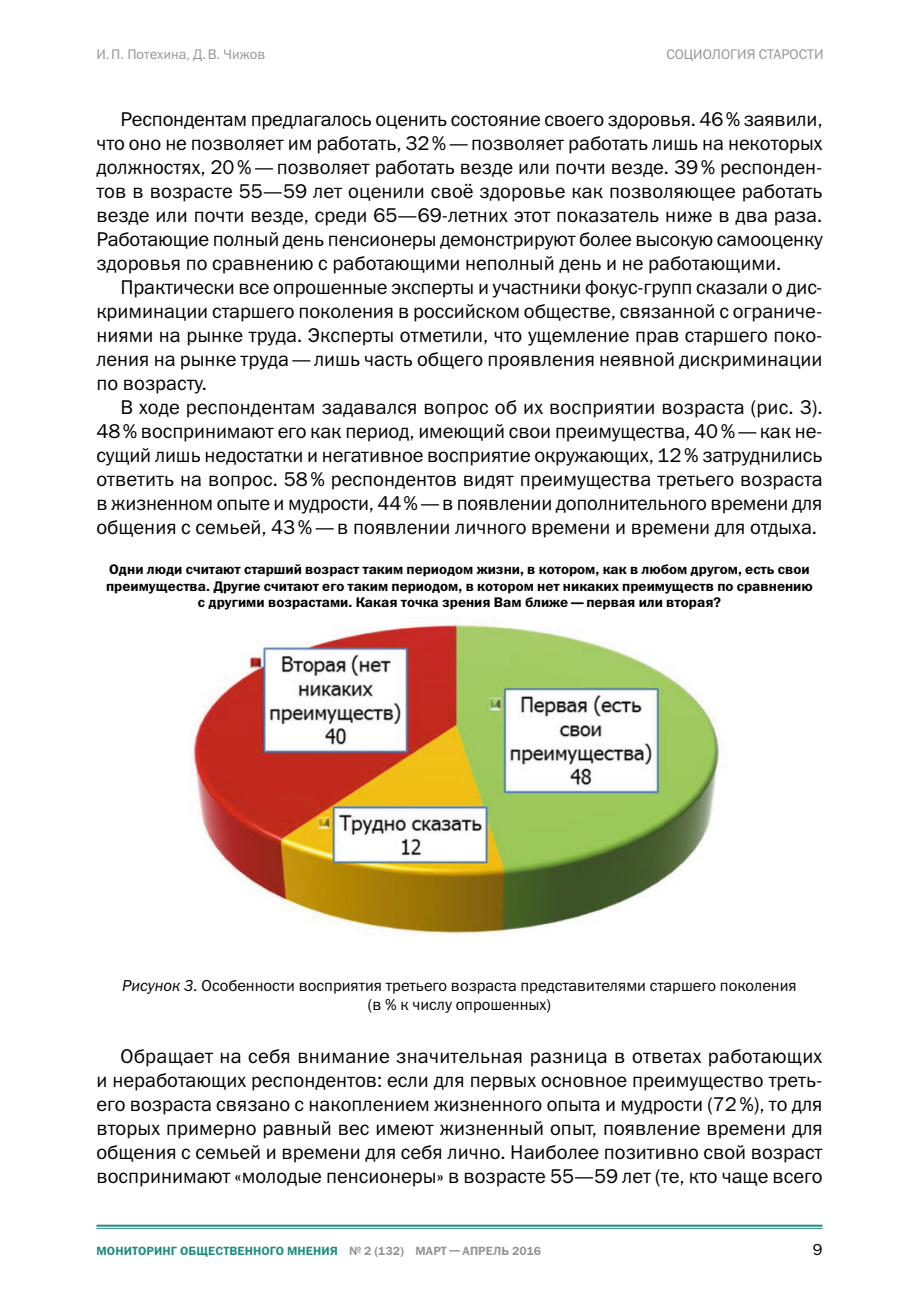
<style>
.page{position:relative;width:919px;height:1299px;background:#fff}
.page>*{position:absolute;margin:0;border:0;box-sizing:border-box;transform-origin:0 0}
.GENERAL_TEXT{font:20px/24px "Franklin Gothic ITC";color:#000;text-align:justify}
.Picture_number_and_t{font:16px/19.2px "Franklin Gothic ITC";color:#000;text-align:center}
.Table_footnote{font:600 14px/16.8px "Franklin Gothic ITC";color:#000;text-align:center}
.t1{font:14px "Franklin Gothic ITC";color:#959595}
.t2{font:600 12px "Franklin Gothic ITC";letter-spacing:.01em;color:#208b7f}
.s1{font-style:italic}
.s2{color:#959595}
</style>
<div class="page">
<hr style="left:96px;top:1224px;width:726px;height:2px;background:#208b7f">
<hr style="left:96px;top:1227px;width:726px;height:1px;background:#208b7f">
<img style="left:191px;top:622px;width:529px;height:312px">
<p class="t1" style="left:96px;top:46px;width:170px">И.П. Потехина, Д.В. Чижов</p>
<p class="t1" style="left:666px;top:46px;width:159px">СОЦИОЛОГИЯ СТАРОСТИ</p>
<p class="GENERAL_TEXT" style="left:96px;top:107px;width:727px;text-indent:24px">Респондентам предлагалось оценить состояние своего здоровья. 46% заявили, что оно не позволяет им работать, 32%— позволяет работать лишь на некоторых должностях, 20%— позволяет работать везде или почти везде. 39% респонден&shy;тов в возрасте 55—59 лет оценили своё здоровье как позволяющее работать везде или почти везде, среди 65—69-летних этот показатель ниже в два раза.<br>Работающие полный день пенсионеры демонстрируют более высокую самооценку здоровья по сравнению с работающими неполный день и не работающими.</p>
<p class="GENERAL_TEXT" style="left:96px;top:275px;width:727px;text-indent:24px">Практически все опрошенные эксперты и участники фокус-групп сказали о дис&shy;криминации старшего поколения в российском обществе, связанной с ограниче&shy;ниями на рынке труда. Эксперты отметили, что ущемление прав старшего поко&shy;ления на рынке труда— лишь часть общего проявления неявной дискриминации по возрасту.</p>
<p class="GENERAL_TEXT" style="left:96px;top:395px;width:727px;text-indent:24px">В ходе респондентам задавался вопрос об их восприятии возраста (рис. 3).<br>48% воспринимают его как период, имеющий свои преимущества, 40%— как не&shy;сущий лишь недостатки и негативное восприятие окружающих, 12% затруднились ответить на вопрос. 58% респондентов видят преимущества третьего возраста в жизненном опыте и мудрости, 44%— в появлении дополнительного времени для общения с семьей, 43%— в появлении личного времени и времени для отдыха.</p>
<p class="Table_footnote" style="left:106px;top:561px;width:708px">Одни люди считают старший возраст таким периодом жизни, в котором, как в любом другом, есть свои преимущества. Другие считают его таким периодом, в котором нет никаких преимуществ по сравнению с другими возрастами. Какая точка зрения Вам ближе— первая или вторая?</p>
<p class="Picture_number_and_t" style="left:122px;top:975px;width:676px"><span class="s1">Рисунок 3.</span> Особенности восприятия третьего возраста представителями старшего поколения (в % к числу опрошенных)</p>
<p class="GENERAL_TEXT" style="left:96px;top:1043px;width:727px;text-indent:24px">Обращает на себя внимание значительная разница в ответах работающих и неработающих респондентов: если для первых основное преимущество треть&shy;его возраста связано с накоплением жизненного опыта и мудрости (72%), то для вторых примерно равный вес имеют жизненный опыт, появление времени для общения с семьей и времени для себя лично. Наиболее позитивно свой возраст воспринимают «молодые пенсионеры» в возрасте 55—59 лет (те, кто чаще всего</p>
<p class="t2" style="left:96px;top:1243px;width:446px">МОНИТОРИНГ ОБЩЕСТВЕННОГО МНЕНИЯ <span class="s2">№ 2 (132) МАРТ— АПРЕЛЬ 2016</span></p>
<p class="Picture_number_and_t" style="left:812px;top:1239px;width:11px">9</p>
</div>
